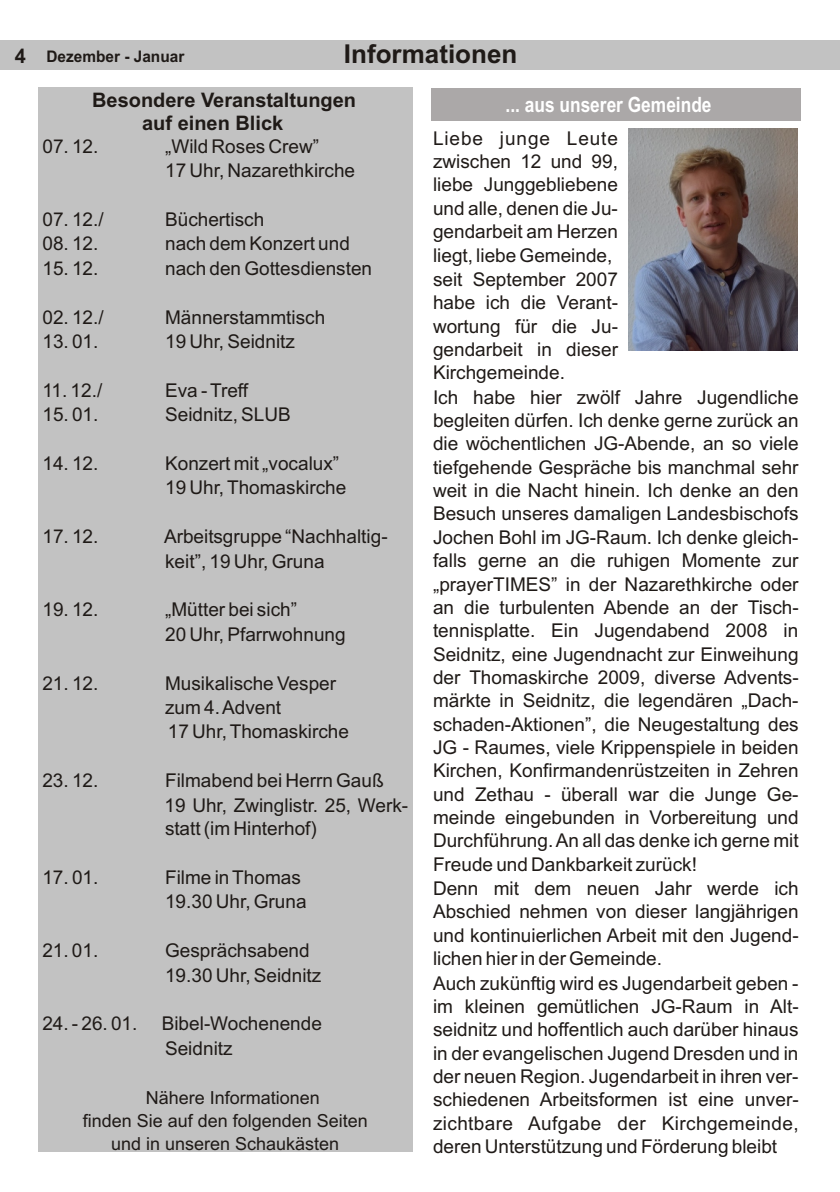
<style>
.page{position:relative;width:840px;height:1192px;background:#fff}
.page>*{position:absolute;margin:0;border:0;box-sizing:border-box;transform-origin:0 0}
.t1{font:700 26px "Arial";color:#1f1a17}
.t2{font:700 21.2px "Arial Narrow";color:#fff}
.t3{font:700 20px/22.4px "Arial";color:#1f1a17}
.t4{font:19px/23.4px "Arial";color:#1f1a17}
.t5{font:18px "Arial";color:#1f1a17}
.t6{font:700 16px "Arial";color:#1f1a17;scale:.96 1}
.s1{font-size:20px}
</style>
<div class="page">
<div style="left:432px;top:88px;width:369px;height:33px;background:#aba8a8"></div>
<div style="left:39px;top:87px;width:374px;height:1065px;background:#c2c2c2"></div>
<div style="left:0;top:40px;width:840px;height:30px;background:#c2c2c2"></div>
<img style="left:628px;top:128px;width:170px;height:223px">
<h1 class="t1" style="left:344px;top:44px;width:175px">Informationen</h1>
<p class="t3" style="left:142px;top:91px;width:215px;text-indent:-50px">Besondere Veranstaltungen auf einen Blick</p>
<p class="t6" style="left:15px;top:50px;width:178px"><span class="s1">4</span> Dezember - Januar</p>
<p class="t2" style="left:506px;top:97px;width:207px">... aus unserer Gemeinde</p>
<p class="t4" style="left:433px;top:128px;width:367px">Liebe junge Leute<br>zwischen 12 und 99,<br>liebe Junggebliebene<br>und alle, denen die Ju-<br>gendarbeit am Herzen<br>liegt, liebe Gemeinde,<br>seit September 2007<br>habe ich die Verant-<br>wortung für die Ju-<br>gendarbeit in dieser<br>Kirchgemeinde.<br>Ich habe hier zwölf Jahre Jugendliche begleiten dürfen. Ich denke gerne zurück an die wöchentlichen JG-Abende, an so viele tiefgehende Gespräche bis manchmal sehr weit in die Nacht hinein. Ich denke an den Besuch unseres damaligen Landesbischofs Jochen Bohl im JG-Raum. Ich denke gleich&shy;falls gerne an die ruhigen Momente zur „prayerTIMES” in der Nazarethkirche oder an die turbulenten Abende an der Tisch&shy;tennisplatte. Ein Jugendabend 2008 in Seidnitz, eine Jugendnacht zur Einweihung der Thomaskirche 2009, diverse Advents&shy;märkte in Seidnitz, die legendären „Dach&shy;schaden-Aktionen”, die Neugestaltung des JG - Raumes, viele Krippenspiele in beiden Kirchen, Konfirmandenrüstzeiten in Zehren und Zethau - überall war die Junge Ge&shy;meinde eingebunden in Vorbereitung und Durchführung. An all das denke ich gerne mit Freude und Dankbarkeit zurück!<br>Denn mit dem neuen Jahr werde ich Abschied nehmen von dieser langjährigen und kontinuierlichen Arbeit mit den Jugend&shy;lichen hier in der Gemeinde.<br>Auch zukünftig wird es Jugendarbeit geben - im kleinen gemütlichen JG-Raum in Alt&shy;seidnitz und hoffentlich auch darüber hinaus in der evangelischen Jugend Dresden und in der neuen Region. Jugendarbeit in ihren ver&shy;schiedenen Arbeitsformen ist eine unver&shy;zichtbare Aufgabe der Kirchgemeinde, deren Unterstützung und Förderung bleibt</p>
<p class="t4" style="left:42px;top:136px;width:57px">07. 12.</p>
<p class="t4" style="left:165px;top:136px;width:192px;line-height:24.4px">„Wild Roses Crew”<br>17 Uhr, Nazarethkirche</p>
<p class="t4" style="left:42px;top:209px;width:63px">07. 12./</p>
<p class="t4" style="left:165px;top:209px;width:101px">Büchertisch</p>
<p class="t4" style="left:42px;top:234px;width:57px">08. 12.</p>
<p class="t4" style="left:165px;top:234px;width:186px">nach dem Konzert und</p>
<p class="t4" style="left:42px;top:258px;width:57px">15. 12.</p>
<p class="t4" style="left:165px;top:258px;width:209px">nach den Gottesdiensten</p>
<p class="t4" style="left:42px;top:307px;width:63px">02. 12./</p>
<p class="t4" style="left:165px;top:307px;width:162px">Männerstammtisch</p>
<p class="t4" style="left:42px;top:331px;width:57px">13. 01.</p>
<p class="t4" style="left:165px;top:331px;width:131px">19 Uhr, Seidnitz</p>
<p class="t4" style="left:42px;top:380px;width:61px">11. 12./</p>
<p class="t4" style="left:165px;top:380px;width:85px">Eva - Treff</p>
<p class="t4" style="left:42px;top:405px;width:57px">15. 01.</p>
<p class="t4" style="left:165px;top:405px;width:127px">Seidnitz, SLUB</p>
<p class="t4" style="left:42px;top:453px;width:57px">14. 12.</p>
<p class="t4" style="left:165px;top:453px;width:183px;line-height:24.4px">Konzert mit „vocalux”<br>19 Uhr, Thomaskirche</p>
<p class="t4" style="left:42px;top:527px;width:57px">17. 12.</p>
<p class="t4" style="left:164px;top:526px;width:225px;line-height:24.4px">Arbeitsgruppe “Nachhaltig&shy;keit”, 19 Uhr, Gruna</p>
<p class="t4" style="left:42px;top:600px;width:57px">19. 12.</p>
<p class="t4" style="left:165px;top:599px;width:182px;line-height:24.4px">„Mütter bei sich”<br>20 Uhr, Pfarrwohnung</p>
<p class="t4" style="left:42px;top:673px;width:57px">21. 12.</p>
<p class="t4" style="left:165px;top:673px;width:186px;line-height:24.4px">Musikalische Vesper zum 4. Advent<br>17 Uhr, Thomaskirche</p>
<p class="t4" style="left:42px;top:771px;width:57px">23. 12.</p>
<p class="t4" style="left:165px;top:770px;width:245px">Filmabend bei Herrn Gauß<br>19 Uhr, Zwinglistr. 25, Werk&shy;statt (im Hinterhof)</p>
<p class="t4" style="left:42px;top:867px;width:57px">17. 01.</p>
<p class="t4" style="left:165px;top:867px;width:143px;line-height:24.4px">Filme in Thomas<br>19.30 Uhr, Gruna</p>
<p class="t4" style="left:42px;top:940px;width:57px">21. 01.</p>
<p class="t4" style="left:165px;top:940px;width:158px;line-height:24.4px">Gesprächsabend<br>19.30 Uhr, Seidnitz</p>
<p class="t4" style="left:42px;top:1014px;width:97px">24. - 26. 01.</p>
<p class="t4" style="left:162px;top:1013px;width:162px;line-height:24.4px">Bibel-Wochenende<br>Seidnitz</p>
<p class="t5" style="left:146px;top:1091px;width:176px">Nähere Informationen</p>
<p class="t5" style="left:83px;top:1114px;width:287px">finden Sie auf den folgenden Seiten</p>
<p class="t5" style="left:111px;top:1137px;width:230px">und in unseren Schaukästen</p>
</div>
